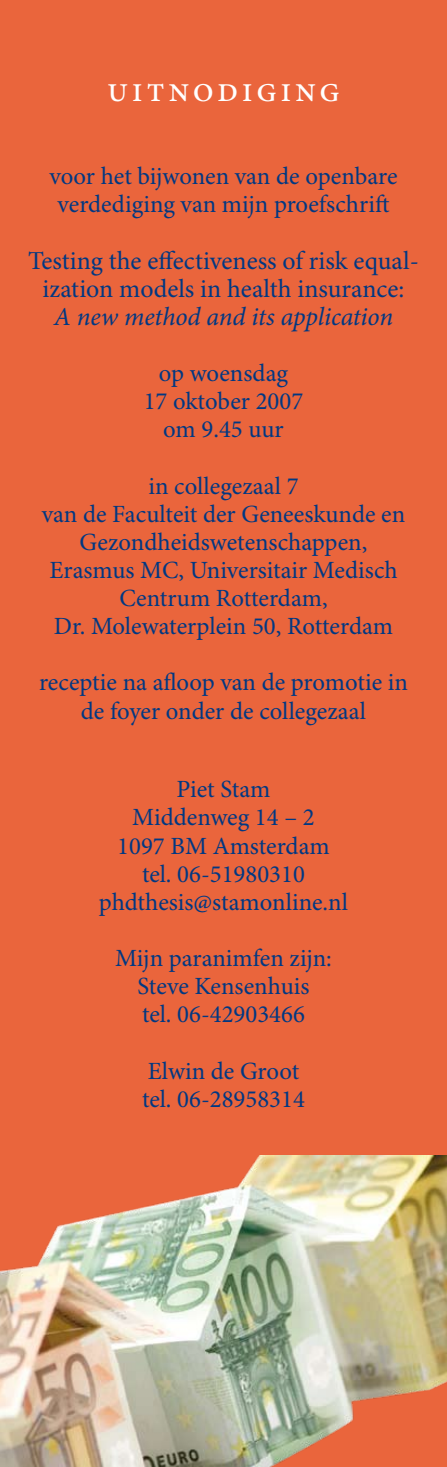
<style>
.page{position:relative;width:447px;height:1467px;background:#fff}
.page>*{position:absolute;margin:0;border:0;box-sizing:border-box;transform-origin:0 0}
.t1{font:36px "Minion Pro";letter-spacing:.1em;color:#fff}
.t2{font:25.88px/28.1px "Minion Pro";letter-spacing:-.005em;color:#003882;text-align:center}
.t3{font:italic 25.88px "Minion Pro";letter-spacing:-.005em;color:#003882}
.t4{font:24.75px/28.1px "Minion Pro";color:#003882;text-align:center}
</style>
<div class="page">
<div style="left:0;top:0;width:446px;height:1467px;background:#ea653c"></div>
<img style="left:0;top:1156px;width:446px;height:311px">
<h1 class="t1" style="left:107px;top:68px;width:234px">uitnodiging</h1>
<p class="t4" style="left:49px;top:163px;width:349px">voor het bijwonen van de openbare verdediging van mijn proefschrift</p>
<p class="t2" style="left:28px;top:247px;width:392px">Testing the effectiveness of risk equal&shy;ization models in health insurance:</p>
<p class="t3" style="left:54px;top:301px;width:341px">A new method and its application</p>
<p class="t4" style="left:144px;top:360px;width:161px">op woensdag<br>17 oktober 2007 om 9.45 uur</p>
<p class="t4" style="left:42px;top:473px;width:365px">in collegezaal 7<br>van de Faculteit der Geneeskunde en<br>Gezondheidswetenschappen,<br>Erasmus MC, Universitair Medisch<br>Centrum Rotterdam,<br>Dr. Molewaterplein 50, Rotterdam</p>
<p class="t4" style="left:39px;top:669px;width:370px">receptie na afloop van de promotie in de foyer onder de collegezaal</p>
<p class="t4" style="left:99px;top:776px;width:251px">Piet Stam<br>Middenweg 14 – 2<br>1097 BM Amsterdam<br>tel. 06-51980310 phdthesis@stamonline.nl</p>
<p class="t4" style="left:115px;top:945px;width:218px">Mijn paranimfen zijn:<br>Steve Kensenhuis<br>tel. 06-42903466</p>
<p class="t4" style="left:142px;top:1058px;width:164px;text-align:left">Elwin de Groot tel. 06-28958314</p>
</div>
